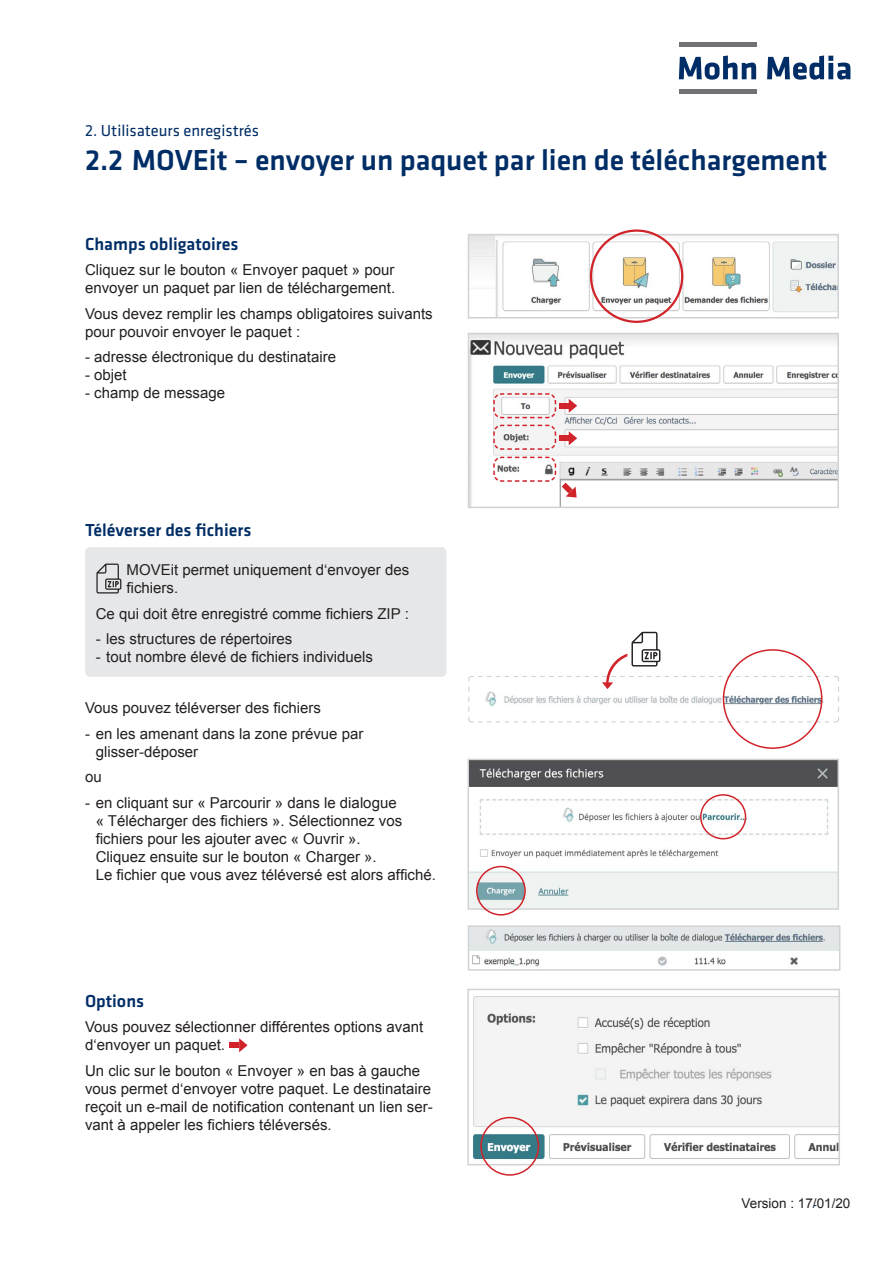
<style>
.page{position:relative;width:893px;height:1263px;background:#fff}
.page>*{position:absolute;margin:0;border:0;box-sizing:border-box;transform-origin:0 0}
.t1{font:500 30px "Klavika";color:#002d66}
.t2{font:500 18px "Klavika";color:#002d66}
.t3{font:16.5px "Klavika";color:#002d66}
.t4{font:15px/18px "Arial";color:#231f20}
.t5{font:13.5px "Arial";color:#231f20}
</style>
<div class="page">
<div style="left:85px;top:547px;width:361px;height:130px;background:#e6e7e9;border-radius:5px"></div>
<hr style="left:679px;top:43px;width:77px;height:4px;background:#717275">
<div style="left:679px;top:89px;width:77px;height:5px;background:#717275"></div>
<svg style="left:679px;top:56px;width:171px;height:24px"></svg>
<div style="left:229px;top:1042px;width:10px;height:6px;background:#d1232a"></div>
<svg style="left:239px;top:1038px;width:9px;height:14px"></svg>
<img style="left:471px;top:928px;width:366px;height:39px">
<div style="left:468px;top:925px;width:372px;height:46px;border:2px solid #d1d2d4"></div>
<img style="left:473px;top:996px;width:364px;height:166px">
<div style="left:467px;top:989px;width:373px;height:176px;border:2px solid #d1d2d4"></div>
<div style="left:480px;top:1117px;width:59px;height:59px;border:2px solid #d1232a;border-radius:50%"></div>
<svg style="left:96px;top:563px;width:25px;height:30px"></svg>
<svg style="left:468px;top:632px;width:371px;height:91px"></svg>
<img style="left:471px;top:336px;width:365px;height:169px">
<div style="left:468px;top:333px;width:371px;height:175px;border:2px solid #d1d2d4"></div>
<svg style="left:492px;top:392px;width:65px;height:58px"></svg>
<div style="left:559px;top:403px;width:10px;height:5px;background:#d1232a"></div>
<svg style="left:569px;top:399px;width:8px;height:14px"></svg>
<div style="left:559px;top:435px;width:10px;height:6px;background:#d1232a"></div>
<svg style="left:569px;top:431px;width:8px;height:14px"></svg>
<svg style="left:492px;top:456px;width:85px;height:41px"></svg>
<img style="left:471px;top:237px;width:365px;height:78px">
<div style="left:468px;top:234px;width:371px;height:84px;border:2px solid #d1d2d4"></div>
<img style="left:470px;top:762px;width:366px;height:145px">
<div style="left:467px;top:759px;width:372px;height:151px;border:2px solid #d1d2d4"></div>
<div style="left:476px;top:866px;width:50px;height:49px;border:2px solid #d1232a;border-radius:50%"></div>
<div style="left:700px;top:794px;width:46px;height:45px;border:2px solid #d1232a;border-radius:50%"></div>
<div style="left:590px;top:229px;width:93px;height:94px;border:2px solid #d1232a;border-radius:50%"></div>
<p class="t3" style="left:85px;top:120px;width:176px">2. Utilisateurs enregistrés</p>
<h1 class="t1" style="left:85px;top:140px;width:743px">2.2 MOVEit – envoyer un paquet par lien de téléchargement</h1>
<p class="t2" style="left:85px;top:231px;width:155px">Champs obligatoires</p>
<p class="t4" style="left:85px;top:261px;width:312px">Cliquez sur le bouton « Envoyer paquet » pour envoyer un paquet par lien de téléchargement.</p>
<p class="t4" style="left:85px;top:305px;width:349px">Vous devez remplir les champs obligatoires suivants pour pouvoir envoyer le paquet :</p>
<p class="t4" style="left:85px;top:348px;width:252px">- adresse électronique du destinataire</p>
<p class="t4" style="left:85px;top:366px;width:43px">- objet</p>
<p class="t4" style="left:85px;top:384px;width:142px">- champ de message</p>
<p class="t2" style="left:85px;top:517px;width:168px">Téléverser des fichiers</p>
<p class="t4" style="left:127px;top:561px;width:284px">MOVEit permet uniquement d‘envoyer des fichiers.</p>
<p class="t4" style="left:96px;top:605px;width:315px">Ce qui doit être enregistré comme fichiers ZIP :</p>
<p class="t4" style="left:96px;top:630px;width:198px">- les structures de répertoires</p>
<p class="t4" style="left:96px;top:648px;width:279px">- tout nombre élevé de fichiers individuels</p>
<p class="t4" style="left:85px;top:699px;width:237px">Vous pouvez téléverser des fichiers</p>
<p class="t4" style="left:96px;top:725px;width:269px;text-indent:-11px">- en les amenant dans la zone prévue par glisser-déposer</p>
<p class="t4" style="left:85px;top:768px;width:18px">ou</p>
<p class="t4" style="left:96px;top:794px;width:342px;text-indent:-11px">- en cliquant sur « Parcourir » dans le dialogue<br>« Télécharger des fichiers ». Sélectionnez vos fichiers pour les ajouter avec « Ouvrir ».<br>Cliquez ensuite sur le bouton « Charger ».<br>Le fichier que vous avez téléversé est alors affiché.</p>
<p class="t2" style="left:85px;top:988px;width:61px">Options</p>
<p class="t4" style="left:85px;top:1018px;width:340px">Vous pouvez sélectionner différentes options avant d‘envoyer un paquet.</p>
<p class="t4" style="left:85px;top:1061px;width:349px">Un clic sur le bouton « Envoyer » en bas à gauche vous permet d‘envoyer votre paquet. Le destinataire reçoit un e-mail de notification contenant un lien ser&shy;vant à appeler les fichiers téléversés.</p>
<p class="t5" style="left:742px;top:1194px;width:110px">Version : 17/01/20</p>
</div>
